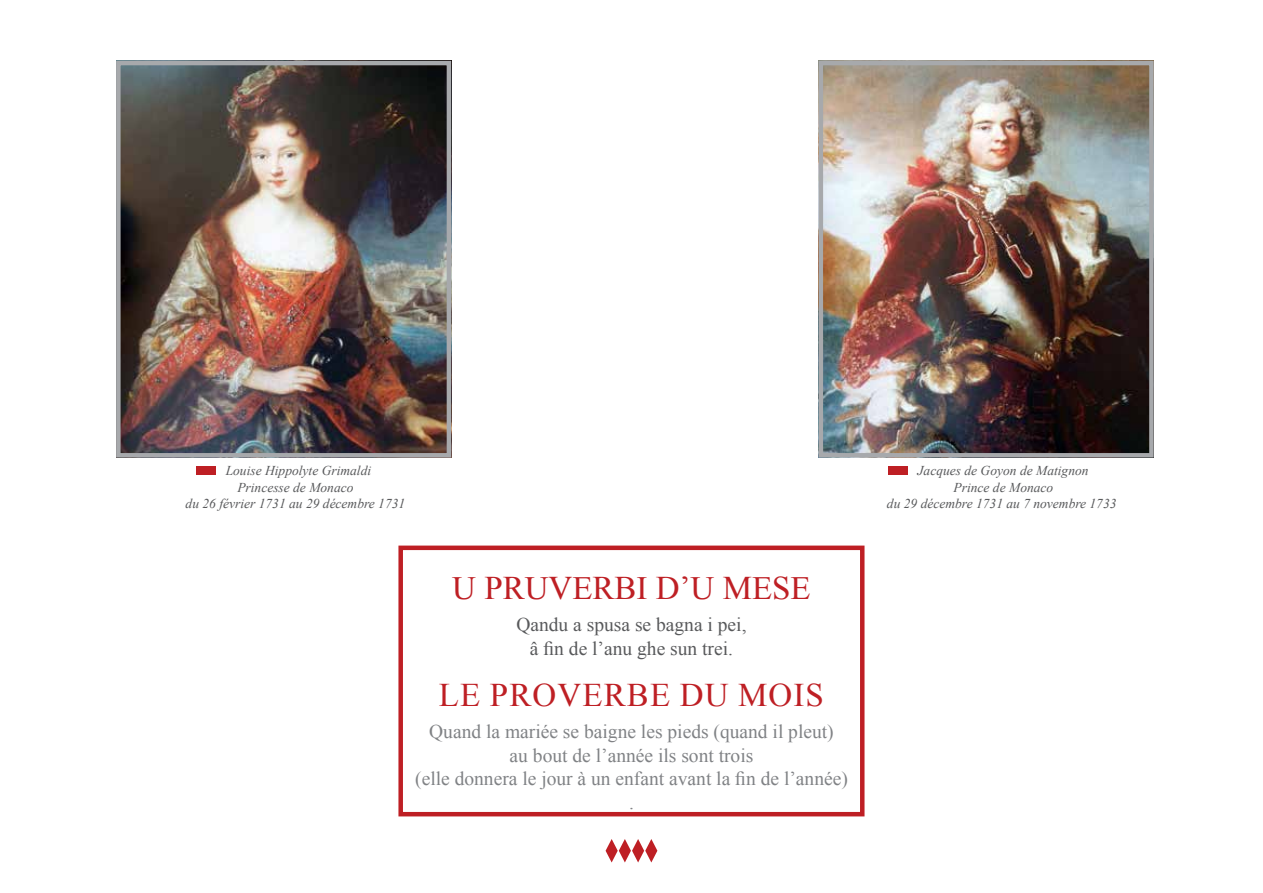
<style>
.page{position:relative;width:1263px;height:893px;background:#fff}
.page>*{position:absolute;margin:0;border:0;box-sizing:border-box;transform-origin:0 0}
.t1{font:33px "Tempu";letter-spacing:.055em;color:#be1f24}
.t2{font:33px "Times New Roman";letter-spacing:.035em;color:#be1f24}
.t3{font:19.5px/23.4px "Times New Roman";color:#808285;text-align:center}
.t4{font:19.5px/23.4px "Tempu";color:#58595b;text-align:center}
.t5{font:italic 13.5px/16.2px "Times New Roman";color:#58595b;text-align:center}
</style>
<div class="page">
<img style="left:824px;top:66px;width:325px;height:387px">
<div style="left:819px;top:61px;width:335px;height:397px;border:4px solid #a7a9ac"></div>
<div style="left:398px;top:546px;width:466px;height:270px;border:4px solid #be1f24"></div>
<svg style="left:606px;top:839px;width:51px;height:23px"></svg>
<img style="left:121px;top:66px;width:325px;height:387px">
<div style="left:116px;top:61px;width:335px;height:397px;border:4px solid #a7a9ac"></div>
<div style="left:888px;top:466px;width:19px;height:9px;background:#be1f24"></div>
<div style="left:196px;top:466px;width:20px;height:9px;background:#be1f24"></div>
<p class="t5" style="left:186px;top:462px;width:221px">Louise Hippolyte Grimaldi<br>Princesse de Monaco<br>du 26 février 1731 au 29 décembre 1731</p>
<h1 class="t1" style="left:452px;top:566px;width:55px">U pruv</h1>
<h1 class="t1" style="left:572px;top:566px;width:240px">erbi d’u mese</h1>
<h2 class="t4" style="left:516px;top:613px;width:232px">Qandu a spusa se bagna i pei, â fin de l’anu ghe sun trei.</h2>
<h1 class="t2" style="left:439px;top:672px;width:321px">Le proverbe du mois</h1>
<h2 class="t3" style="left:415px;top:719px;width:434px">Quand la mariée se baigne les pieds (quand il pleut)<br>au bout de l’année ils sont trois<br>(elle donnera le jour à un enfant avant la fin de l’année) .</h2>
<p class="t5" style="left:887px;top:462px;width:231px">Jacques de Goyon de Matignon<br>Prince de Monaco<br>du 29 décembre 1731 au 7 novembre 1733</p>
</div>
